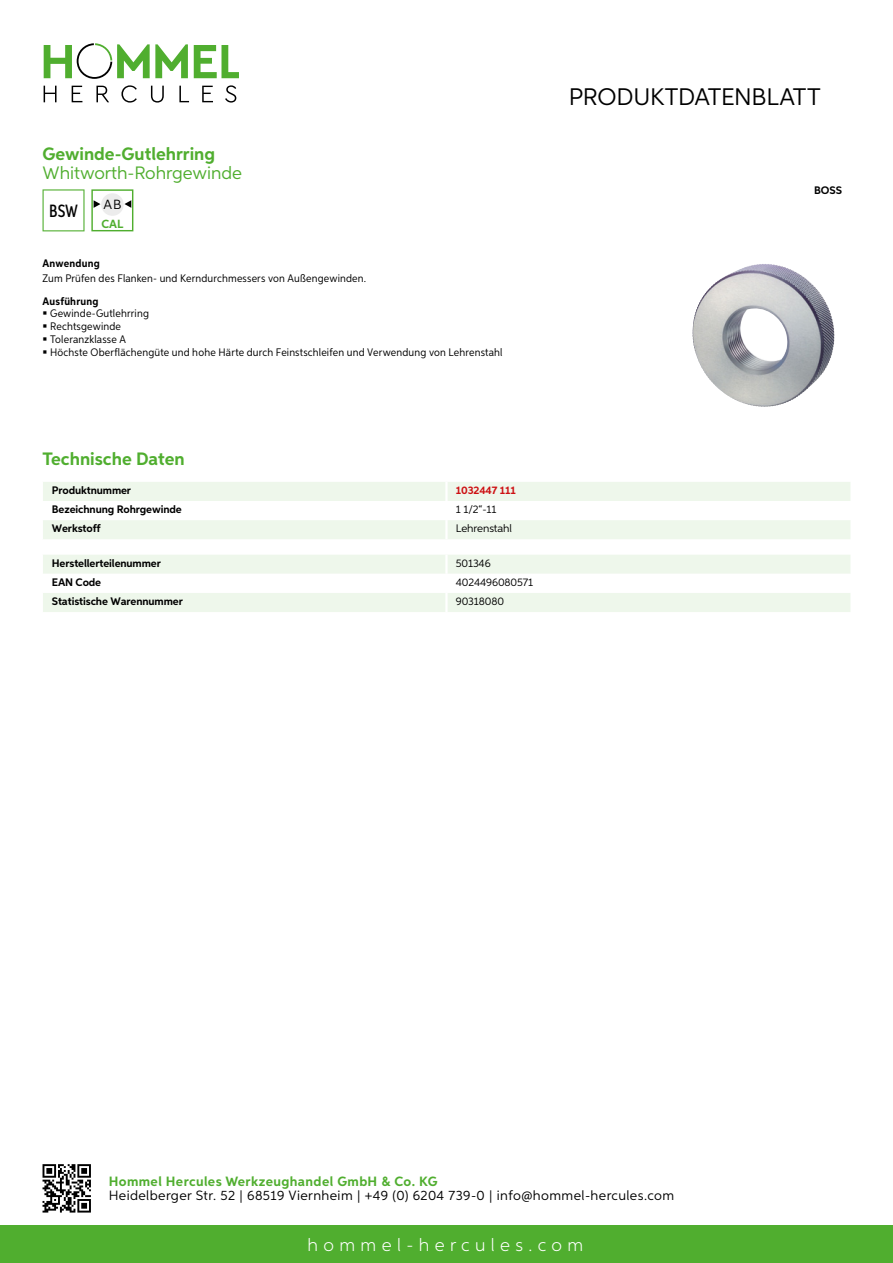
<style>
.page{position:relative;width:893px;height:1263px;background:#fff}
.page>*{position:absolute;margin:0;border:0;box-sizing:border-box;transform-origin:0 0}
.t1{font:24px "Aspira";letter-spacing:-.01em;color:#000}
.t2{font:700 18px "Aspira";color:#50ae2f}
.t3{font:18px "Aspira";color:#50ae2f}
.t4{font:300 18px "Aspira";letter-spacing:.3em;color:#fff}
.t5{font:500 17.85px "Aspira XX Nar";color:#000}
.t6{font:13.5px "Aspira";letter-spacing:.03em;color:#000}
.t7{font:700 13.5px "Aspira";letter-spacing:.03em;color:#50ae2f}
.t8{font:13.35px "Aspira";color:#000}
.t9{font:700 11.85px "Aspira";color:#50ae2f}
.t10{font:10.95px/12.8px "Aspira Nar";letter-spacing:.015em;color:#000}
.t11{font:700 10.95px "Aspira";letter-spacing:-.01em;color:#000}
.t12{font:10.95px "Aspira";letter-spacing:-.01em;color:#000}
.t13{font:700 10.95px "Aspira Nar";letter-spacing:.02em;color:#000}
.t14{font:700 10.95px "Aspira";letter-spacing:-.01em;color:#cd1013}
</style>
<div class="page">
<div style="left:0;top:1226px;width:893px;height:37px;background:#50ae2f"></div>
<svg style="left:43px;top:1164px;width:48px;height:48px"></svg>
<svg style="left:194px;top:45px;width:45px;height:33px"></svg>
<svg style="left:44px;top:43px;width:144px;height:36px"></svg>
<svg style="left:44px;top:86px;width:13px;height:16px"></svg>
<svg style="left:72px;top:86px;width:10px;height:16px"></svg>
<svg style="left:96px;top:86px;width:13px;height:16px"></svg>
<svg style="left:121px;top:85px;width:16px;height:18px"></svg>
<svg style="left:151px;top:86px;width:13px;height:17px"></svg>
<svg style="left:179px;top:86px;width:10px;height:16px"></svg>
<svg style="left:202px;top:86px;width:11px;height:16px"></svg>
<svg style="left:225px;top:85px;width:11px;height:18px"></svg>
<svg style="left:43px;top:482px;width:807px;height:57px"></svg>
<hr style="left:445px;top:520px;width:3px;height:19px;background:#fff">
<svg style="left:43px;top:555px;width:807px;height:57px"></svg>
<hr style="left:445px;top:593px;width:3px;height:19px;background:#fff">
<svg style="left:43px;top:189px;width:42px;height:42px"></svg>
<div style="left:91px;top:189px;width:42px;height:42px;border:1px solid #50ae2f"></div>
<div style="left:101px;top:193px;width:23px;height:23px;background:#ececec;border-radius:50%"></div>
<svg style="left:124px;top:200px;width:7px;height:8px"></svg>
<svg style="left:94px;top:200px;width:6px;height:8px"></svg>
<img style="left:692px;top:264px;width:70px;height:141px">
<h2 class="t2" style="left:43px;top:142px;width:174px">Gewinde-Gutlehrring</h2>
<h2 class="t3" style="left:43px;top:162px;width:201px">Whitworth-Rohrgewinde</h2>
<h3 class="t5" style="left:49px;top:200px;width:30px">BSW</h3>
<p class="t8" style="left:103px;top:196px;width:20px">ab</p>
<p class="t9" style="left:101px;top:216px;width:23px">CAL</p>
<p class="t13" style="left:43px;top:257px;width:59px">Anwendung</p>
<p class="t10" style="left:43px;top:272px;width:325px">Zum Prüfen des Flanken- und Kerndurchmessers von Außengewinden.</p>
<p class="t13" style="left:43px;top:294px;width:58px">Ausführung</p>
<p class="t10" style="left:50px;top:307px;width:454px">Gewinde-Gutlehrring<br>Rechtsgewinde<br>Toleranzklasse A<br>Höchste Oberflächengüte und hohe Härte durch Feinstschleifen und Verwendung von Lehrenstahl</p>
<h2 class="t2" style="left:43px;top:448px;width:144px">Technische Daten</h2>
<p class="t11" style="left:52px;top:483px;width:81px">Produktnummer</p>
<p class="t14" style="left:456px;top:483px;width:61px">1032447 111</p>
<p class="t11" style="left:52px;top:502px;width:131px">Bezeichnung Rohrgewinde</p>
<p class="t12" style="left:456px;top:502px;width:42px">1 1/2“-11</p>
<p class="t11" style="left:52px;top:521px;width:50px">Werkstoff</p>
<p class="t12" style="left:456px;top:522px;width:58px">Lehrenstahl</p>
<p class="t11" style="left:52px;top:556px;width:111px">Herstellerteilenummer</p>
<p class="t12" style="left:456px;top:556px;width:36px">501346</p>
<p class="t11" style="left:52px;top:575px;width:51px">EAN Code</p>
<p class="t12" style="left:456px;top:575px;width:79px">4024496080571</p>
<p class="t11" style="left:52px;top:594px;width:132px">Statistische Warennummer</p>
<p class="t12" style="left:456px;top:594px;width:50px">90318080</p>
<h1 class="t1" style="left:569px;top:82px;width:253px">Produktdatenblatt</h1>
<p class="t11" style="left:814px;top:183px;width:29px">BOSS</p>
<p class="t7" style="left:109px;top:1172px;width:330px">Hommel Hercules Werkzeughandel GmbH &amp; Co. KG</p>
<p class="t6" style="left:109px;top:1187px;width:567px">Heidelberger Str. 52 | 68519 Viernheim | +49 (0) 6204 739-0 | info@hommel-hercules.com</p>
<h2 class="t4" style="left:307px;top:1234px;width:277px">hommel-hercules.com</h2>
</div>
